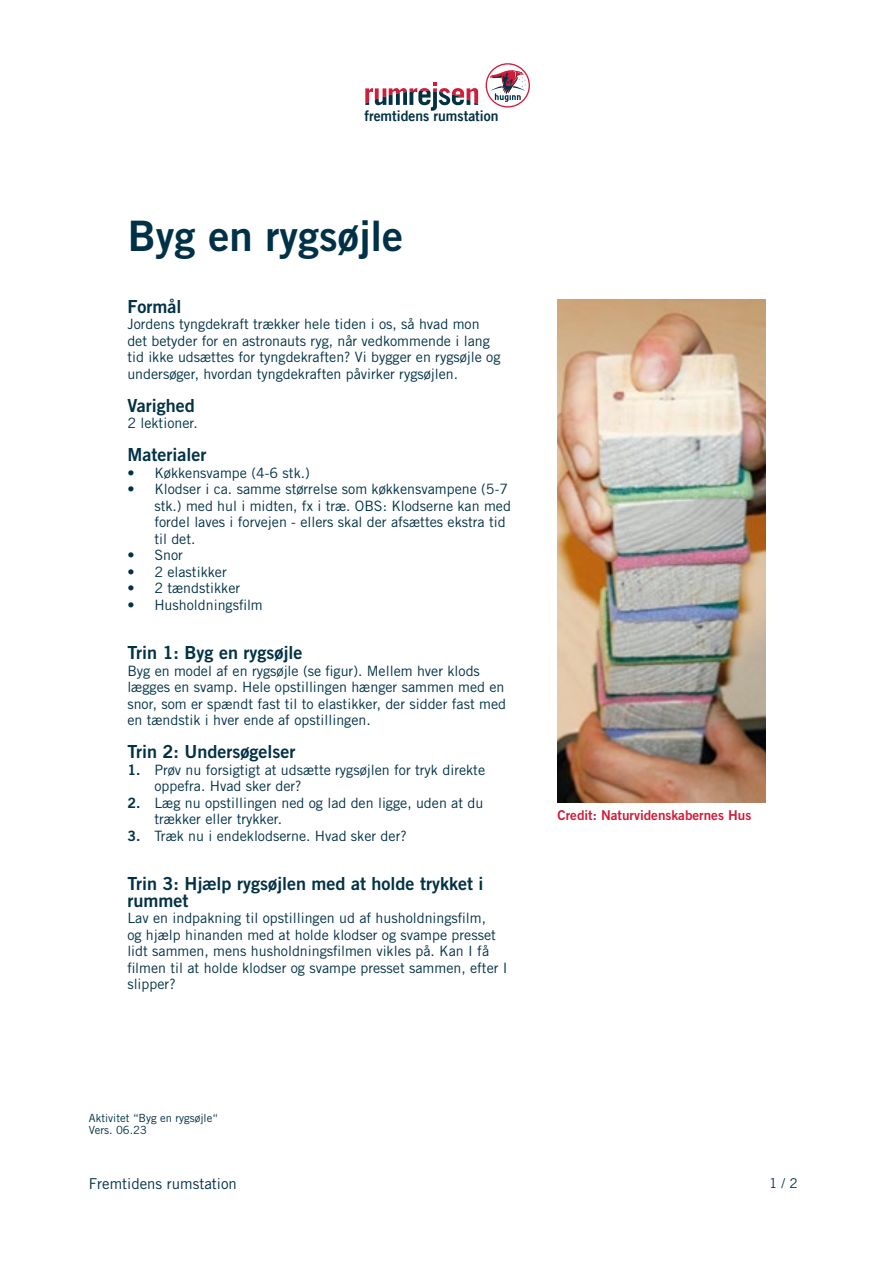
<style>
.page{position:relative;width:893px;height:1263px;background:#fff}
.page>*{position:absolute;margin:0;border:0;box-sizing:border-box;transform-origin:0 0}
.Rubrik_RUMREJSEN{font:42px "Trade Gothic LT Std Bd 2";color:#003146}
.Manchet_RUMREJSEN{font:18px/16.5px "Trade Gothic LT Std Bd 2";color:#003146}
.t1{font:15px "Trade Gothic LT Std";color:#003146}
.t2{font:14.4px "Trade Gothic LT Bold Two";color:#013143;scale:.96 1}
.Manchet_RUMREJSEN-2{font:14.25px/16.5px "Trade Gothic LT Std";color:#003146}
.t3{font:13.5px "Trade Gothic LT Std Bd 2";color:#d01d39}
.t4{font:13.5px "Trade Gothic LT Std";color:#003146}
.t5{font:11.25px/12px "Trade Gothic LT Std";color:#003146}
.s1{font-family:"Trade Gothic LT Std Bd 2"}
</style>
<div class="page">
<svg style="left:486px;top:63px;width:44px;height:45px"></svg>
<svg style="left:365px;top:82px;width:113px;height:29px"></svg>
<img style="left:557px;top:300px;width:208px;height:502px">
<p class="t2" style="left:364px;top:107px;width:141px">fremtidens rumstation</p>
<p class="Rubrik_RUMREJSEN" style="left:128px;top:210px;width:277px">Byg en rygsøjle</p>
<p class="Manchet_RUMREJSEN" style="left:127px;top:298px;width:55px">Formål</p>
<p class="Manchet_RUMREJSEN-2" style="left:127px;top:316px;width:375px">Jordens tyngdekraft trækker hele tiden i os, så hvad mon det betyder for en astronauts ryg, når vedkommende i lang tid ikke udsættes for tyngdekraften? Vi bygger en rygsøjle og undersøger, hvordan tyngdekraften påvirker rygsøjlen.</p>
<p class="Manchet_RUMREJSEN" style="left:127px;top:397px;width:69px">Varighed</p>
<p class="Manchet_RUMREJSEN-2" style="left:127px;top:415px;width:72px">2 lektioner.</p>
<p class="Manchet_RUMREJSEN" style="left:127px;top:446px;width:80px">Materialer</p>
<p class="Manchet_RUMREJSEN-2" style="left:127px;top:464px;width:184px">• Køkkensvampe (4-6 stk.)</p>
<p class="Manchet_RUMREJSEN-2" style="left:154px;top:481px;width:358px;text-indent:-27px">• Klodser i ca. samme størrelse som køkkensvampene (5-7 stk.) med hul i midten, fx i træ. OBS: Klodserne kan med fordel laves i forvejen - ellers skal der afsættes ekstra tid til det.</p>
<p class="Manchet_RUMREJSEN-2" style="left:127px;top:547px;width:57px">• Snor</p>
<p class="Manchet_RUMREJSEN-2" style="left:127px;top:563px;width:101px">• 2 elastikker</p>
<p class="Manchet_RUMREJSEN-2" style="left:127px;top:580px;width:114px">• 2 tændstikker</p>
<p class="Manchet_RUMREJSEN-2" style="left:127px;top:596px;width:137px">• Husholdningsfilm</p>
<p class="Manchet_RUMREJSEN" style="left:127px;top:644px;width:177px">Trin 1: Byg en rygsøjle</p>
<p class="Manchet_RUMREJSEN-2" style="left:127px;top:662px;width:380px">Byg en model af en rygsøjle (se figur). Mellem hver klods lægges en svamp. Hele opstillingen hænger sammen med en snor, som er spændt fast til to elastikker, der sidder fast med en tændstik i hver ende af opstillingen.</p>
<p class="Manchet_RUMREJSEN" style="left:127px;top:743px;width:170px">Trin 2: Undersøgelser</p>
<p class="Manchet_RUMREJSEN-2" style="left:154px;top:761px;width:332px;text-indent:-27px"><span class="s1">1.</span> Prøv nu forsigtigt at udsætte rygsøjlen for tryk direkte oppefra. Hvad sker der?</p>
<p class="Manchet_RUMREJSEN-2" style="left:154px;top:794px;width:330px;text-indent:-27px"><span class="s1">2.</span> Læg nu opstillingen ned og lad den ligge, uden at du trækker eller trykker.</p>
<p class="Manchet_RUMREJSEN-2" style="left:127px;top:827px;width:281px"><span class="s1">3.</span> Træk nu i endeklodserne. Hvad sker der?</p>
<p class="Manchet_RUMREJSEN" style="left:127px;top:875px;width:358px">Trin 3: Hjælp rygsøjlen med at holde trykket i rummet</p>
<p class="Manchet_RUMREJSEN-2" style="left:127px;top:910px;width:382px">Lav en indpakning til opstillingen ud af husholdningsfilm,<br>og hjælp hinanden med at holde klodser og svampe presset lidt sammen, mens husholdningsfilmen vikles på. Kan I få filmen til at holde klodser og svampe presset sammen, efter I slipper?</p>
<p class="t3" style="left:557px;top:807px;width:195px">Credit: Naturvidenskabernes Hus</p>
<p class="t5" style="left:89px;top:1112px;width:131px">Aktivitet “Byg en rygsøjle“<br>Vers. 06.23</p>
<p class="t1" style="left:89px;top:1174px;width:149px">Fremtidens rumstation</p>
<p class="t4" style="left:769px;top:1175px;width:30px">1 / 2</p>
</div>
